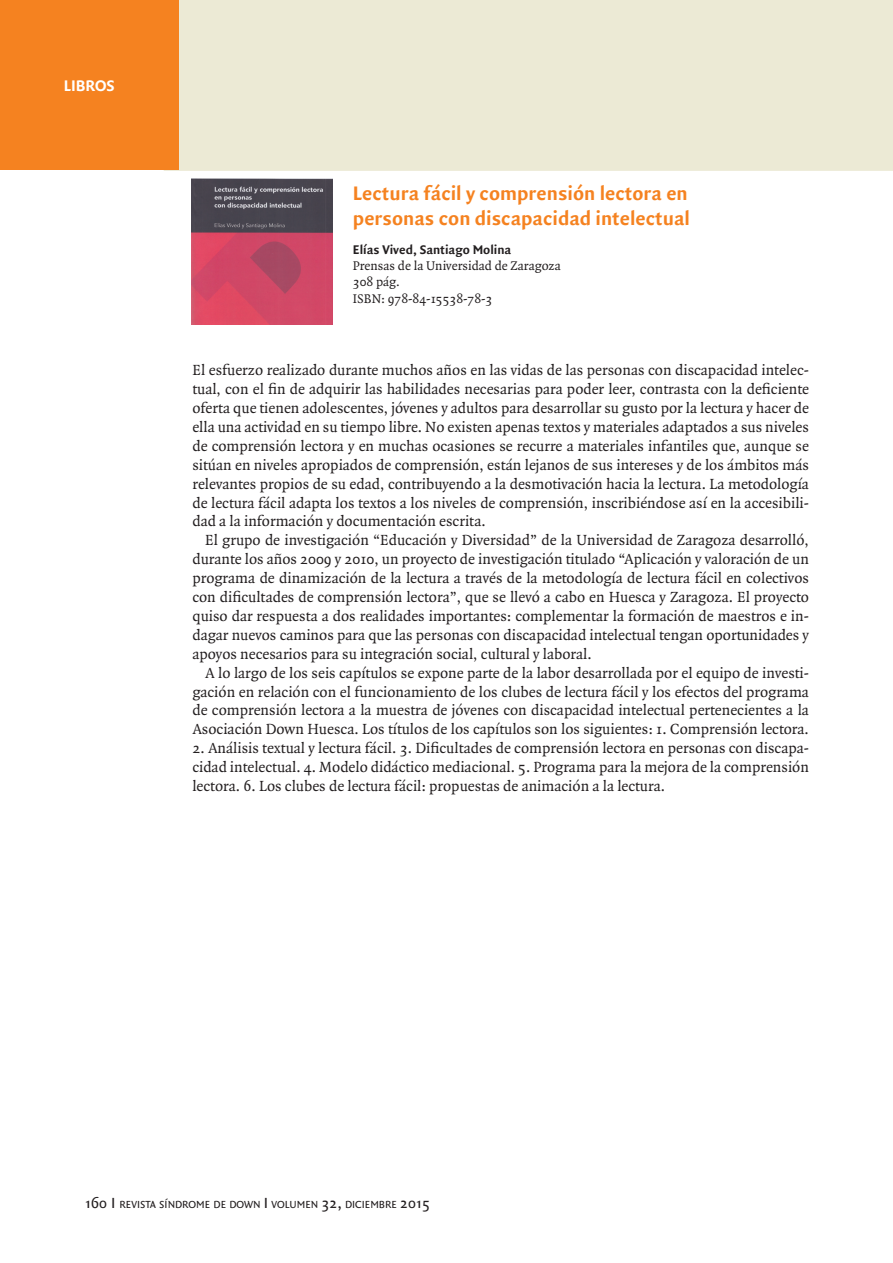
<style>
.page{position:relative;width:893px;height:1263px;background:#fff}
.page>*{position:absolute;margin:0;border:0;box-sizing:border-box;transform-origin:0 0}
.Libros_titular{font:700 21px/25.2px "Quadraat Sans";color:#f58220}
.t1{font:700 16.5px "Quadraat Sans";color:#fff}
.Normal_sin_meter{font:15.75px/18.9px "Quadraat";color:#231f20;text-align:justify}
.Normal_sin_meter-2{font:13.5px "Quadraat";color:#231f20}
.Libros_edita{font:700 13.5px "Quadraat Sans";color:#231f20}
.t2{font:10.95px "Quadraat Sans";color:#231f20}
.s1{font-size:15.75px}
</style>
<div class="page">
<div style="left:164px;top:0;width:729px;height:171px;background:#ecead5"></div>
<div style="left:0;top:0;width:179px;height:170px;background:#f58220"></div>
<img style="left:191px;top:179px;width:142px;height:145px">
<p class="t1" style="left:64px;top:76px;width:52px">LIBROS</p>
<p class="Libros_titular" style="left:353px;top:181px;width:338px">Lectura fácil y comprensión lectora en personas con discapacidad intelectual</p>
<p class="Libros_edita" style="left:353px;top:242px;width:160px">Elías Vived, Santiago Molina</p>
<p class="Normal_sin_meter-2" style="left:353px;top:259px;width:209px">Prensas de la Universidad de Zaragoza</p>
<p class="Normal_sin_meter-2" style="left:353px;top:275px;width:49px">308 pág.</p>
<p class="Normal_sin_meter-2" style="left:353px;top:291px;width:141px">ISBN: 978-84-15538-78-3</p>
<p class="Normal_sin_meter" style="left:192px;top:361px;width:618px">El esfuerzo realizado durante muchos años en las vidas de las personas con discapacidad intelec&shy;tual, con el fin de adquirir las habilidades necesarias para poder leer, contrasta con la deficiente oferta que tienen adolescentes, jóvenes y adultos para desarrollar su gusto por la lectura y hacer de ella una actividad en su tiempo libre. No existen apenas textos y materiales adaptados a sus niveles de comprensión lectora y en muchas ocasiones se recurre a materiales infantiles que, aunque se sitúan en niveles apropiados de comprensión, están lejanos de sus intereses y de los ámbitos más relevantes propios de su edad, contribuyendo a la desmotivación hacia la lectura. La metodología de lectura fácil adapta los textos a los niveles de comprensión, inscribiéndose así en la accesibili&shy;dad a la información y documentación escrita.</p>
<p class="Normal_sin_meter" style="left:192px;top:531px;width:618px;text-indent:13px">El grupo de investigación “Educación y Diversidad” de la Universidad de Zaragoza desarrolló, durante los años 2009 y 2010, un proyecto de investigación titulado “Aplicación y valoración de un programa de dinamización de la lectura a través de la metodología de lectura fácil en colectivos con dificultades de comprensión lectora”, que se llevó a cabo en Huesca y Zaragoza. El proyecto quiso dar respuesta a dos realidades importantes: complementar la formación de maestros e in&shy;dagar nuevos caminos para que las personas con discapacidad intelectual tengan oportunidades y apoyos necesarios para su integración social, cultural y laboral.</p>
<p class="Normal_sin_meter" style="left:192px;top:664px;width:618px;text-indent:13px">A lo largo de los seis capítulos se expone parte de la labor desarrollada por el equipo de investi&shy;gación en relación con el funcionamiento de los clubes de lectura fácil y los efectos del programa de comprensión lectora a la muestra de jóvenes con discapacidad intelectual pertenecientes a la Asociación Down Huesca. Los títulos de los capítulos son los siguientes: 1. Comprensión lectora.</p>
<p class="Normal_sin_meter" style="left:192px;top:739px;width:618px">2. Análisis textual y lectura fácil. 3. Dificultades de comprensión lectora en personas con discapa&shy;cidad intelectual. 4. Modelo didáctico mediacional. 5. Programa para la mejora de la comprensión lectora. 6. Los clubes de lectura fácil: propuestas de animación a la lectura.</p>
<p class="t2" style="left:85px;top:1198px;width:347px"><span class="s1">160</span> <span class="s1">I</span> REVISTA SÍNDROME DE DOWN <span class="s1">I</span> VOLUMEN <span class="s1">32,</span> DICIEMBRE <span class="s1">2015</span></p>
</div>
